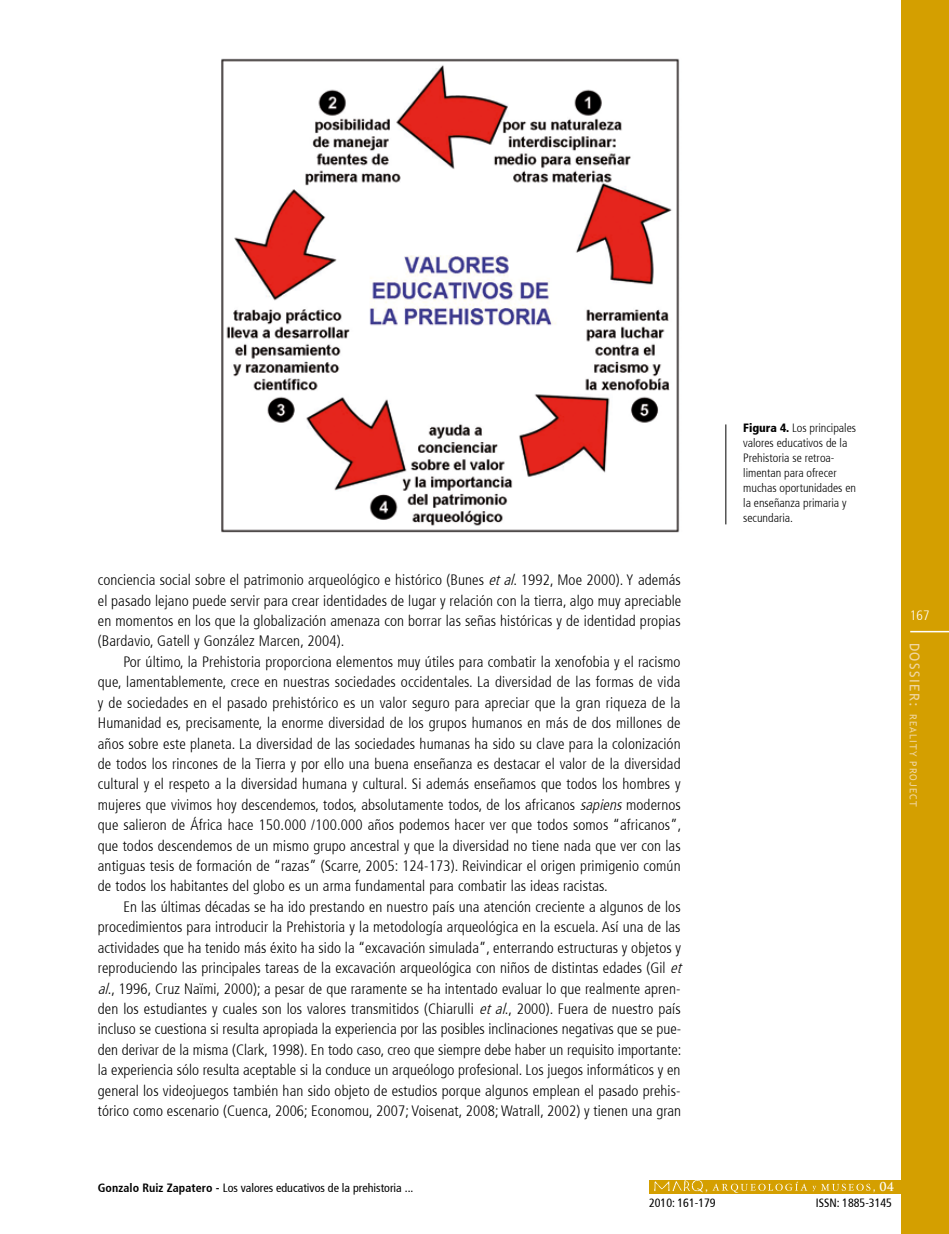
<style>
.page{position:relative;width:949px;height:1234px;background:#fff}
.page>*{position:absolute;margin:0;border:0;box-sizing:border-box;transform-origin:0 0}
.t1{font:300 condensed 15px/20.4px "Frutiger 47";letter-spacing:.005em;color:#000;text-align:justify}
.t2{font:300 condensed 13.5px "Frutiger 47";color:#fff}
.t3{font:300 condensed 12px/15px "Frutiger 47";color:#000}
.t4{font:condensed 12px "Frutiger 57";color:#000}
.t5{font:700 12px "Trajan Pro";color:#fff}
.t6{font:9.75px "Trebuchet MS";letter-spacing:.11em;color:#f0d6a2}
.s1{font-style:italic}
.s2{font-family:"Frutiger 77";font-weight:900}
.s3{font-size:13.5px}
.s4{font-family:"Frutiger 67";font-weight:700}
</style>
<div class="page">
<div style="left:900px;top:0;width:48px;height:1233px;background:#d49f00"></div>
<hr style="left:909px;top:630px;width:39px;height:2px;background:#fff">
<div style="left:648px;top:1179px;width:253px;height:14px;background:#d49f00"></div>
<img style="left:652px;top:1179px;width:55px;height:13px">
<svg style="left:712px;top:1181px;width:158px;height:11px"></svg>
<img style="left:221px;top:58px;width:459px;height:475px">
<hr style="left:725px;top:424px;width:1px;height:100px;background:#000">
<p class="t1" style="left:98px;top:569px;width:585px">conciencia social sobre el patrimonio arqueológico e histórico (Bunes <span class="s1">etal</span>. 1992, Moe 2000). Y además el pasado lejano puede servir para crear identidades de lugar y relación con la tierra, algo muy apreciable en momentos en los que la globalización amenaza con borrar las señas históricas y de identidad propias (Bardavio, Gatell y González Marcen, 2004).</p>
<p class="t1" style="left:98px;top:651px;width:584px;text-indent:26px">Por último, la Prehistoria proporciona elementos muy útiles para combatir la xenofobia y el racismo que, lamentablemente, crece en nuestras sociedades occidentales. La diversidad de las formas de vida y de sociedades en el pasado prehistórico es un valor seguro para apreciar que la gran riqueza de la Humanidad es, precisamente, la enorme diversidad de los grupos humanos en más de dos millones de años sobre este planeta. La diversidad de las sociedades humanas ha sido su clave para la colonización de todos los rincones de la Tierra y por ello una buena enseñanza es destacar el valor de la diversidad cultural y el respeto a la diversidad humana y cultural. Si además enseñamos que todos los hombres y mujeres que vivimos hoy descendemos, todos, absolutamente todos, de los africanos <span class="s1">sapiens</span> modernos que salieron de África hace 150.000 /100.000 años podemos hacer ver que todos somos “africanos”, que todos descendemos de un mismo grupo ancestral y que la diversidad no tiene nada que ver con las antiguas tesis de formación de “razas” (Scarre, 2005: 124-173). Reivindicar el origen primigenio común de todos los habitantes del globo es un arma fundamental para combatir las ideas racistas.</p>
<p class="t1" style="left:98px;top:896px;width:589px;text-align:left;text-indent:26px">En las últimas décadas se ha ido prestando en nuestro país una atención creciente a algunos de los procedimientos para introducir la Prehistoria y la metodología arqueológica en la escuela. Así una de las actividades que ha tenido más éxito ha sido la “excavación simulada”, enterrando estructuras y objetos y reproduciendo las principales tareas de la excavación arqueológica con niños de distintas edades (Gil <span class="s1">et al</span>., 1996, Cruz Naïmi, 2000); a pesar de que raramente se ha intentado evaluar lo que realmente apren&shy;den los estudiantes y cuales son los valores transmitidos (Chiarulli <span class="s1">etal</span>., 2000). Fuera de nuestro país incluso se cuestiona si resulta apropiada la experiencia por las posibles inclinaciones negativas que se pue&shy;den derivar de la misma (Clark, 1998). En todo caso, creo que siempre debe haber un requisito importante: la experiencia sólo resulta aceptable si la conduce un arqueólogo profesional. Los juegos informáticos y en general los videojuegos también han sido objeto de estudios porque algunos emplean el pasado prehis&shy;tórico como escenario (Cuenca, 2006; Economou, 2007; Voisenat, 2008; Watrall, 2002) y tienen una gran</p>
<p class="t3" style="left:743px;top:421px;width:114px"><span class="s2">Figura 4.</span> Los principales valores educativos de la<br>Prehistoria se retroa&shy;limentan para ofrecer muchas oportunidades en la enseñanza primaria y secundaria.</p>
<p class="t2" style="left:909px;top:607px;width:21px">167</p>
<p class="t6" style="left:918px;top:642px;width:165px;rotate:90deg"><span class="s3">DOSSIER:</span> REALITY PROJECT</p>
<p class="t4" style="left:98px;top:1180px;width:317px"><span class="s4">Gonzalo Ruiz Zapatero -</span> Los valores educativos de la prehistoria ...</p>
<p class="t5" style="left:705px;top:1178px;width:4px">,</p>
<p class="t5" style="left:872px;top:1178px;width:23px">, 04</p>
<p class="t4" style="left:649px;top:1195px;width:68px">2010: 161-179</p>
<p class="t4" style="left:815px;top:1195px;width:78px">ISSN: 1885-3145</p>
</div>
